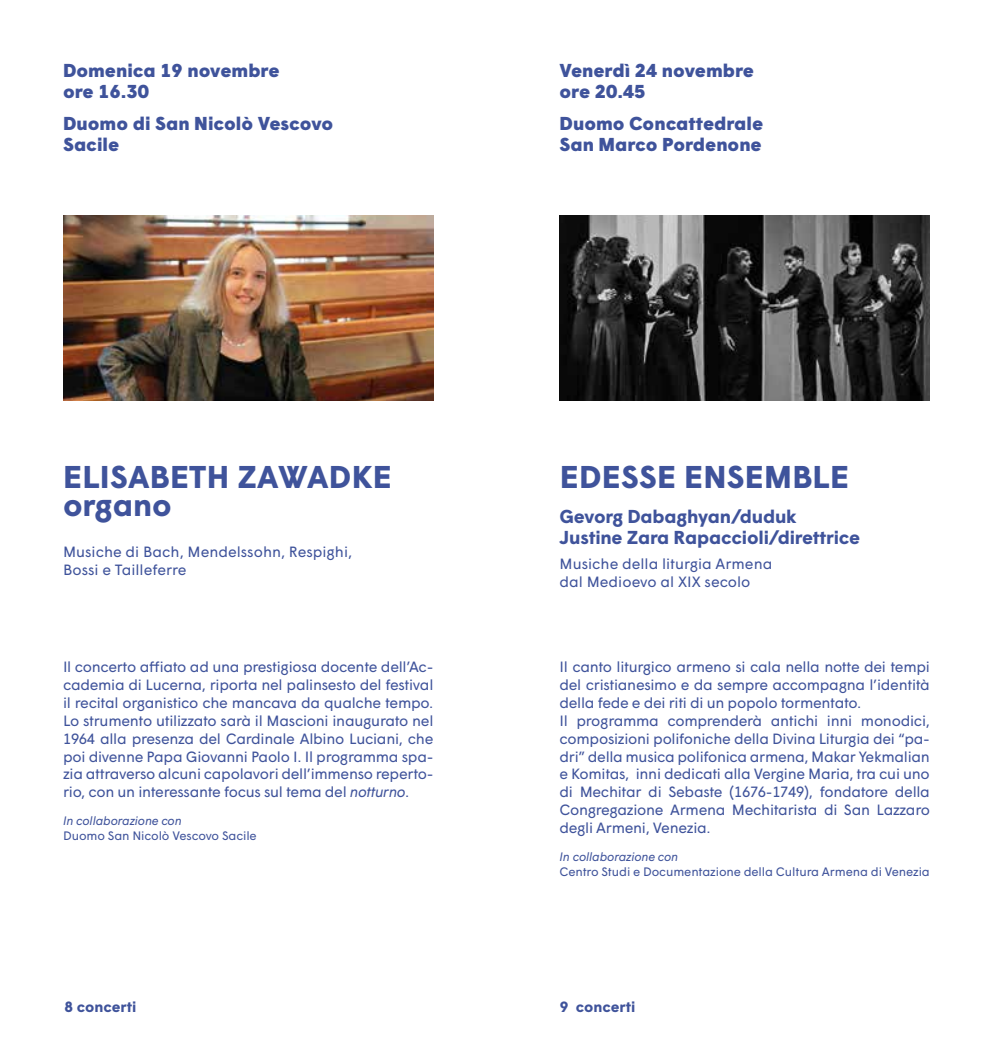
<style>
.page{position:relative;width:993px;height:1042px;background:#fff}
.page>*{position:absolute;margin:0;border:0;box-sizing:border-box;transform-origin:0 0}
.t1{font:700 31.5px/28px "Wigrum";letter-spacing:.01em;color:#3f539b}
.t2{font:900 18.72px/21px "Wigrum";color:#3f539b}
.t3{font:700 18.72px/21px "Wigrum";letter-spacing:-.01em;color:#3f539b}
.t4{font:14.88px/17.8px "Wigrum";letter-spacing:-.02em;color:#3f539b}
.t5{font:14.88px/17.8px "Wigrum";color:#3f539b}
.t6{font:700 14.88px "Wigrum";color:#3f539b}
.t7{font:12.25px "Wigrum";letter-spacing:-.01em;color:#3f539b}
.t8{font:italic 12.25px "Wigrum";letter-spacing:-.01em;color:#3f539b}
.s1{font-style:italic}
</style>
<div class="page">
<img style="left:559px;top:216px;width:370px;height:184px">
<img style="left:63px;top:216px;width:370px;height:184px">
<p class="t2" style="left:63px;top:59px;width:218px">Domenica 19 novembre ore 16.30</p>
<p class="t2" style="left:63px;top:111px;width:272px">Duomo di San Nicolò Vescovo<br>Sacile</p>
<h1 class="t1" style="left:63px;top:461px;width:330px">ELISABETH ZAWADKE organo</h1>
<p class="t5" style="left:63px;top:541px;width:290px">Musiche di Bach, Mendelssohn, Respighi,<br>Bossi e Tailleferre</p>
<p class="t4" style="left:63px;top:657px;width:372px;text-align:justify">Il concerto affiato ad una prestigiosa docente dell’Ac&shy;cademia di Lucerna, riporta nel palinsesto del festival il recital organistico che mancava da qualche tempo.<br>Lo strumento utilizzato sarà il Mascioni inaugurato nel 1964 alla presenza del Cardinale Albino Luciani, che poi divenne Papa Giovanni Paolo I. Il programma spa&shy;zia attraverso alcuni capolavori dell’immenso reperto&shy;rio, con un interessante focus sul tema del <span class="s1">notturno</span>.</p>
<p class="t8" style="left:63px;top:811px;width:120px">In collaborazione con</p>
<p class="t7" style="left:63px;top:826px;width:195px">Duomo San Nicolò Vescovo Sacile</p>
<p class="t2" style="left:559px;top:59px;width:196px">Venerdì 24 novembre ore 20.45</p>
<p class="t2" style="left:559px;top:111px;width:205px">Duomo Concattedrale<br>San Marco Pordenone</p>
<h1 class="t1" style="left:559px;top:461px;width:291px">EDESSE ENSEMBLE</h1>
<p class="t3" style="left:559px;top:505px;width:302px">Gevorg Dabaghyan/duduk<br>Justine Zara Rapaccioli/direttrice</p>
<p class="t5" style="left:559px;top:554px;width:214px">Musiche della liturgia Armena dal Medioevo al XIX secolo</p>
<p class="t4" style="left:559px;top:657px;width:372px">Il canto liturgico armeno si cala nella notte dei tempi del cristianesimo e da sempre accompagna l’identità della fede e dei riti di un popolo tormentato.<br>Il programma comprenderà antichi inni monodici, composizioni polifoniche della Divina Liturgia dei “pa&shy;dri” della musica polifonica armena, Makar Yekmalian e Komitas, inni dedicati alla Vergine Maria, tra cui uno di Mechitar di Sebaste (1676-1749), fondatore della Congregazione Armena Mechitarista di San Lazzaro degli Armeni, Venezia.</p>
<p class="t8" style="left:559px;top:847px;width:120px">In collaborazione con</p>
<p class="t7" style="left:559px;top:862px;width:372px">Centro Studi e Documentazione della Cultura Armena di Venezia</p>
<p class="t6" style="left:64px;top:995px;width:73px">8 concerti</p>
<p class="t6" style="left:559px;top:995px;width:77px">9 concerti</p>
</div>
